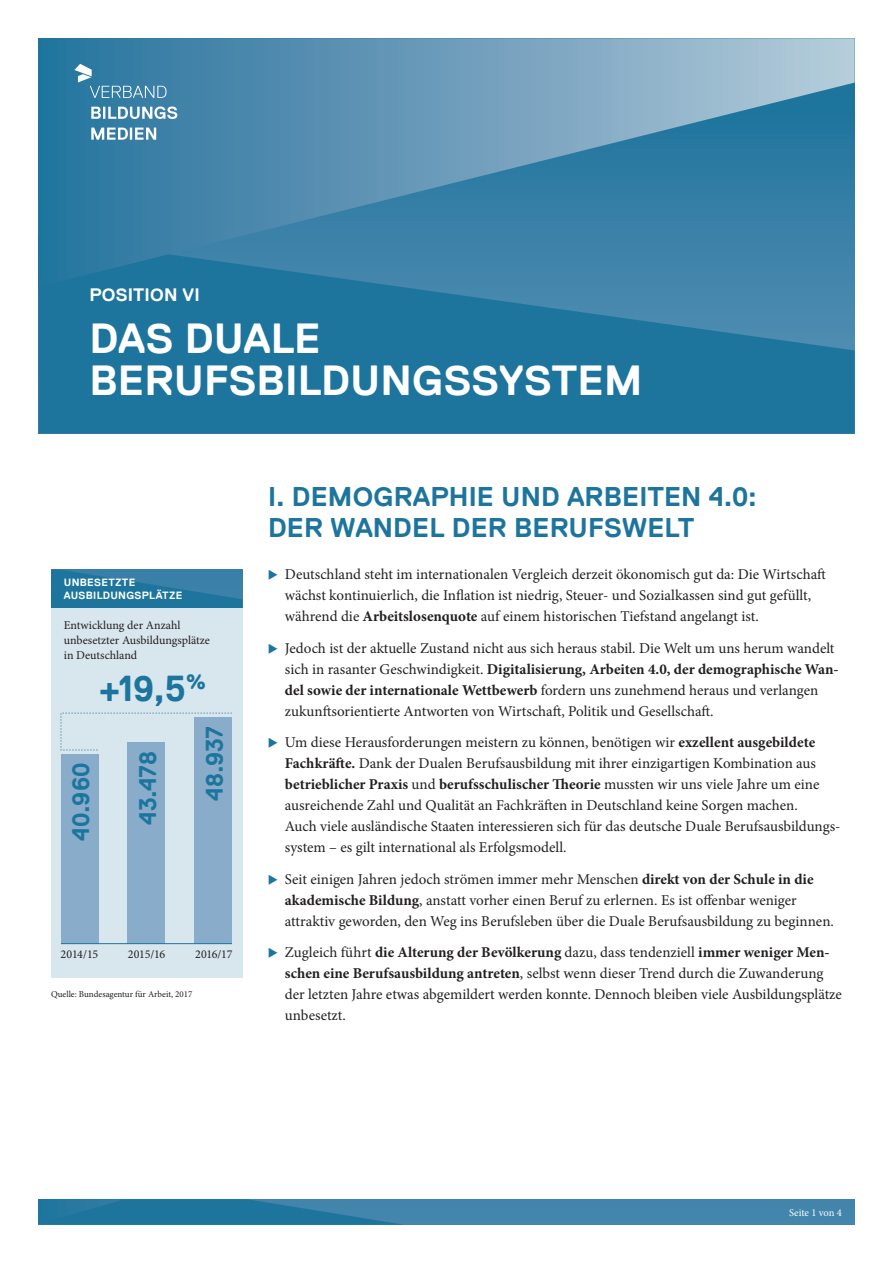
<style>
.page{position:relative;width:893px;height:1263px;background:#fff}
.page>*{position:absolute;margin:0;border:0;box-sizing:border-box;transform-origin:0 0}
.t1{font:700 42px/42px "Replica TT";color:#fff}
.t2{font:700 36px "Replica TT";color:#1d759e}
.t3{font:700 27px/31.5px "Replica TT";letter-spacing:.005em;color:#1d759e}
.t4{font:700 24px "Replica TT";letter-spacing:-.005em;color:#1d759e}
.t5{font:700 18px "Replica TT";letter-spacing:.01em;color:#fff}
.t6{font:15px/21px "Minion Pro";color:#231f20}
.t7{font:12px/15px "Minion Pro";color:#231f20}
.t8{font:700 10.5px/13.5px "Replica TT";letter-spacing:.03em;color:#fff}
.t9{font:10.5px "Minion Pro";letter-spacing:-.005em;color:#fff}
.t10{font:9px "Minion Pro";color:#231f20}
.s1{font-weight:700}
</style>
<div class="page">
<div style="left:38px;top:1199px;width:817px;height:26px;background:#4385ac"></div>
<svg style="left:38px;top:1199px;width:364px;height:26px"></svg>
<svg style="left:38px;top:287px;width:817px;height:147px;background:#2277a0"></svg>
<svg style="left:38px;top:38px;width:817px;height:249px;background:#4c8bae"></svg>
<svg style="left:74px;top:64px;width:103px;height:76px;background:#5692b3"></svg>
<div style="left:51px;top:582px;width:191px;height:396px;background:#d8e6ed"></div>
<svg style="left:51px;top:570px;width:191px;height:38px;background:#2778a1"></svg>
<div style="left:61px;top:754px;width:37px;height:190px;background:#88acc9"></div>
<div style="left:128px;top:743px;width:37px;height:201px;background:#88acc9"></div>
<div style="left:195px;top:717px;width:37px;height:227px;background:#88acc9"></div>
<hr style="left:61px;top:943px;width:171px;height:1px;background:#1d759e">
<svg style="left:61px;top:712px;width:171px;height:39px"></svg>
<p class="t5" style="left:89px;top:285px;width:112px">POSITION VI</p>
<h1 class="t1" style="left:90px;top:318px;width:554px">DAS DUALE<br>BERUFSBILDUNGSSYSTEM</h1>
<p class="t8" style="left:64px;top:575px;width:120px">UNBESETZTE<br>AUSBILDUNGSPLÄTZE</p>
<p class="t7" style="left:64px;top:618px;width:148px">Entwicklung der Anzahl unbesetzter Ausbildungsplätze in Deutschland</p>
<h2 class="t2" style="left:98px;top:669px;width:109px">+19,5<sup>%</sup></h2>
<h3 class="t4" style="left:68px;top:841px;width:80px;rotate:-90deg">40.960</h3>
<h3 class="t4" style="left:134px;top:825px;width:75px;rotate:-90deg">43.478</h3>
<h3 class="t4" style="left:201px;top:801px;width:76px;rotate:-90deg">48.937</h3>
<p class="t7" style="left:61px;top:946px;width:39px">2014/15</p>
<p class="t7" style="left:128px;top:946px;width:39px">2015/16</p>
<p class="t7" style="left:195px;top:946px;width:39px">2016/17</p>
<p class="t10" style="left:51px;top:988px;width:143px">Quelle: Bundesagentur für Arbeit, 2017</p>
<h3 class="t3" style="left:268px;top:481px;width:490px">I. DEMOGRAPHIE UND ARBEITEN 4.0:<br>DER WANDEL DER BERUFSWELT</h3>
<p class="t6" style="left:285px;top:564px;width:542px">Deutschland steht im internationalen Vergleich derzeit ökonomisch gut da: Die Wirtschaft wächst kontinuierlich, die Inflation ist niedrig, Steuer- und Sozialkassen sind gut gefüllt, während die <span class="s1">Arbeitslosenquote</span> auf einem historischen Tiefstand angelangt ist.</p>
<p class="t6" style="left:285px;top:638px;width:555px">Jedoch ist der aktuelle Zustand nicht aus sich heraus stabil. Die Welt um uns herum wandelt sich in rasanter Geschwindigkeit. <span class="s1">Digitalisierung, Arbeiten 4.0, der demographische Wan&shy;del sowie der internationale Wettbewerb</span> fordern uns zunehmend heraus und verlangen zukunftsorientierte Antworten von Wirtschaft, Politik und Gesellschaft.</p>
<p class="t6" style="left:285px;top:732px;width:557px">Um diese Herausforderungen meistern zu können, benötigen wir <span class="s1">exzellent ausgebildete Fachkräfte.</span> Dank der Dualen Berufsausbildung mit ihrer einzigartigen Kombination aus <span class="s1">betrieblicher Praxis</span> und <span class="s1">berufsschulischer Theorie</span> mussten wir uns viele Jahre um eine ausreichende Zahl und Qualität an Fachkräften in Deutschland keine Sorgen machen.<br>Auch viele ausländische Staaten interessieren sich für das deutsche Duale Berufsausbildungs&shy;system – es gilt international als Erfolgsmodell.</p>
<p class="t6" style="left:285px;top:869px;width:551px">Seit einigen Jahren jedoch strömen immer mehr Menschen <span class="s1">direkt von der Schule in die akademische Bildung</span>, anstatt vorher einen Beruf zu erlernen. Es ist offenbar weniger attraktiv geworden, den Weg ins Berufsleben über die Duale Berufsausbildung zu beginnen.</p>
<p class="t6" style="left:285px;top:942px;width:558px">Zugleich führt <span class="s1">die Alterung der Bevölkerung</span> dazu, dass tendenziell <span class="s1">immer weniger Men&shy;schen eine Berufsausbildung antreten</span>, selbst wenn dieser Trend durch die Zuwanderung der letzten Jahre etwas abgemildert werden konnte. Dennoch bleiben viele Ausbildungsplätze unbesetzt.</p>
<p class="t9" style="left:789px;top:1206px;width:54px">Seite 1 von 4</p>
</div>
